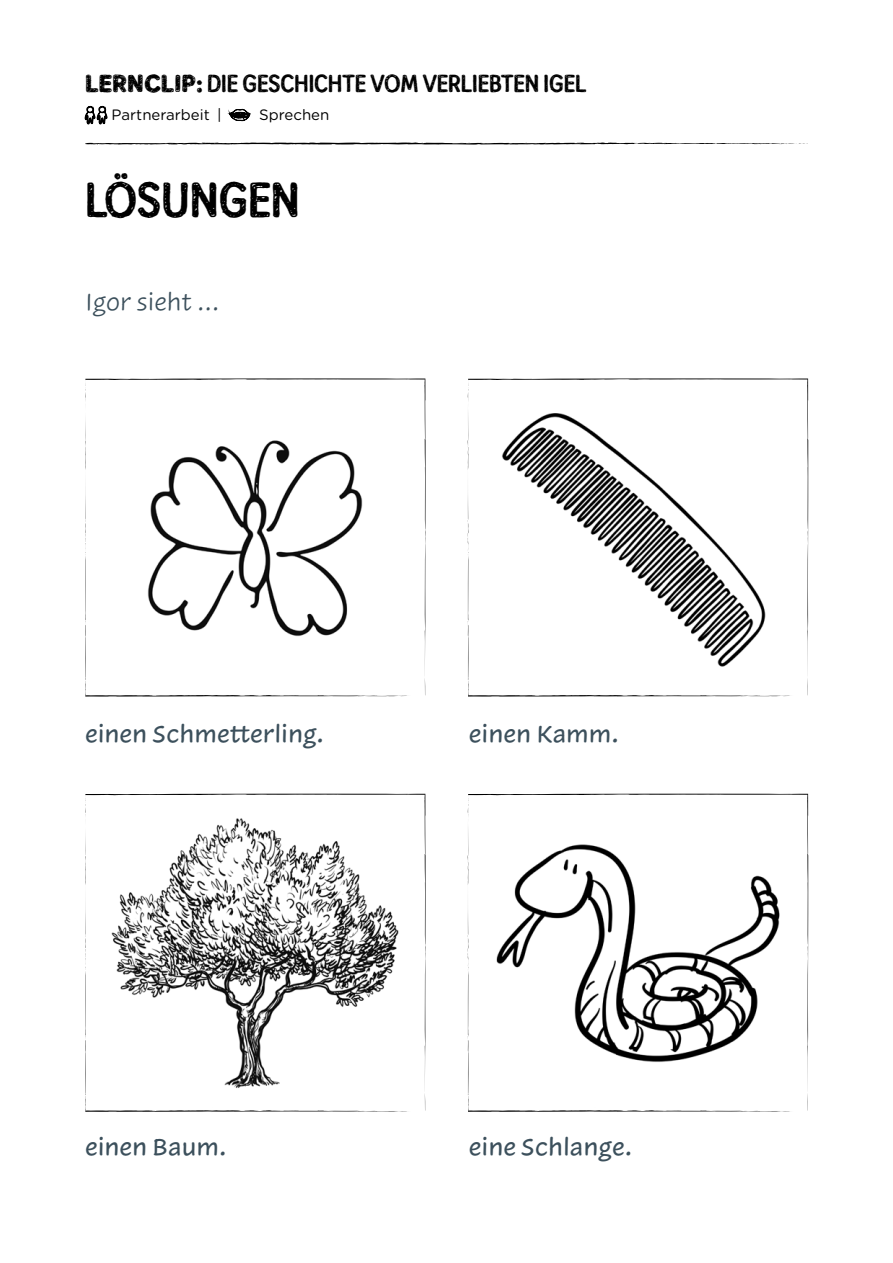
<style>
.page{position:relative;width:893px;height:1263px;background:#fff}
.page>*{position:absolute;margin:0;border:0;box-sizing:border-box;transform-origin:0 0}
.t1{font:48px "Mozzart Sketch Bold Co";color:#000}
.t2{font:500 30px "Inkwell Sans";color:#3c505c}
.t3{font:30px "Inkwell Sans";color:#3c505c}
.t4{font:24px "Mozzart Sketch Bold Co";color:#000}
.t5{font:15px "Gotham Rounded";color:#000}
.s1{font-family:"Mozzart Sketch";font-weight:800}
</style>
<div class="page">
<svg style="left:85px;top:106px;width:22px;height:18px"></svg>
<svg style="left:229px;top:109px;width:22px;height:12px"></svg>
<svg style="left:85px;top:142px;width:723px;height:3px"></svg>
<svg style="left:85px;top:378px;width:341px;height:319px"></svg>
<svg style="left:467px;top:378px;width:341px;height:319px"></svg>
<svg style="left:594px;top:692px;width:3px;height:5px"></svg>
<svg style="left:85px;top:794px;width:341px;height:318px"></svg>
<svg style="left:467px;top:794px;width:341px;height:318px"></svg>
<svg style="left:594px;top:1108px;width:3px;height:4px"></svg>
<p class="t4" style="left:85px;top:70px;width:503px"><span class="s1">LERNCLIP:</span> DIE GESCHICHTE VOM VERLIEBTEN IGEL</p>
<p class="t5" style="left:112px;top:104px;width:112px">Partnerarbeit |</p>
<p class="t5" style="left:259px;top:104px;width:72px">Sprechen</p>
<h1 class="t1" style="left:85px;top:171px;width:216px">LÖSUNGEN</h1>
<p class="t3" style="left:85px;top:281px;width:136px">Igor sieht …</p>
<p class="t2" style="left:85px;top:713px;width:240px">einen Schmetterling.</p>
<p class="t2" style="left:469px;top:713px;width:151px">einen Kamm.</p>
<p class="t2" style="left:85px;top:1126px;width:143px">einen Baum.</p>
<p class="t2" style="left:469px;top:1126px;width:165px">eine Schlange.</p>
</div>
